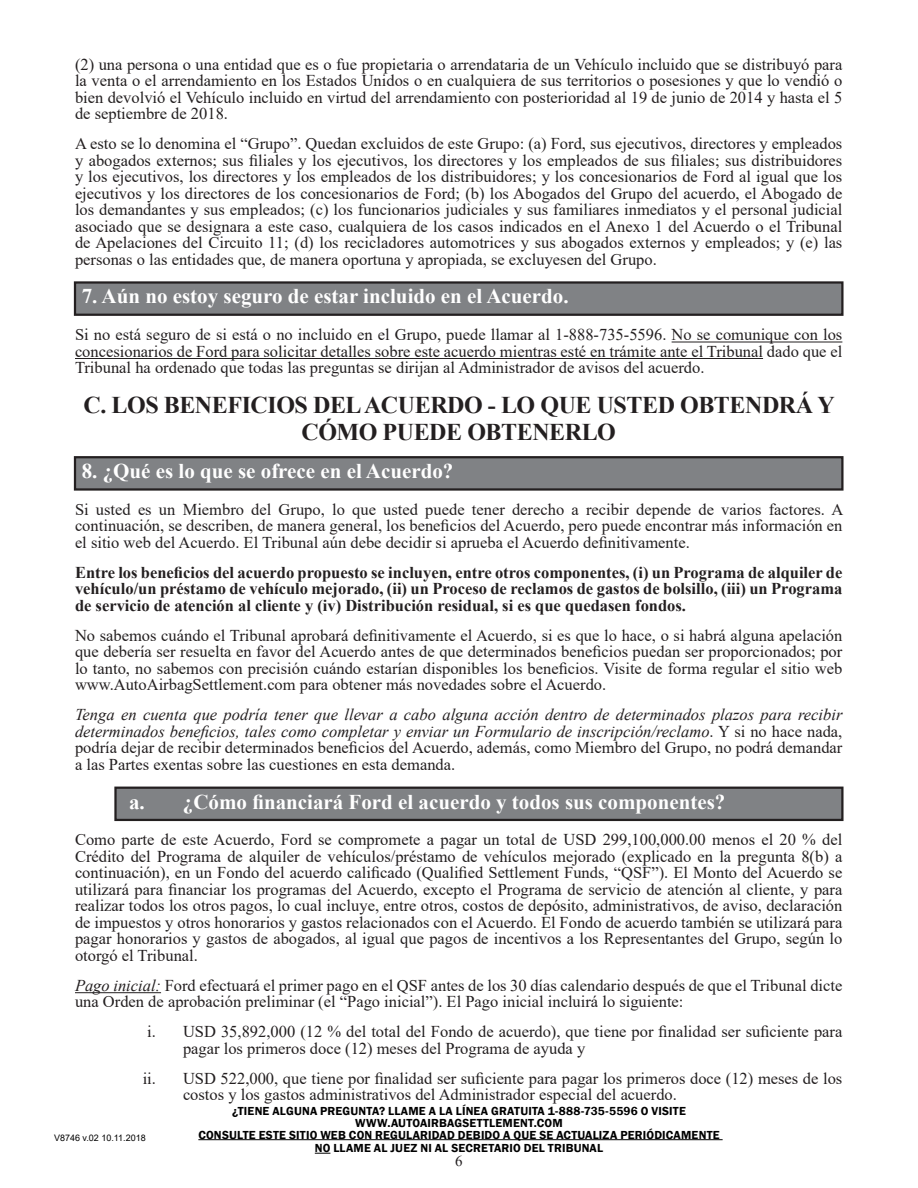
<style>
.page{position:relative;width:918px;height:1188px;background:#fff}
.page>*{position:absolute;margin:0;border:0;box-sizing:border-box;transform-origin:0 0}
.t1{font:700 24px/26.4px "Times New Roman";letter-spacing:-.02em;color:#231f20;text-align:center}
.Paragraph_Style_2{font:700 21px "Times New Roman";color:#fff}
.t2{font:16.5px/16.5px "Times New Roman";color:#231f20;text-align:justify}
.t3{font:italic 16.5px/16.5px "Times New Roman";color:#231f20;text-align:justify}
.t4{font:700 16.5px/16.5px "Times New Roman";color:#231f20;text-align:justify}
.t5{font:15px "Times New Roman";color:#231f20}
.t6{font:600 12px/12px "Franklin Gothic";letter-spacing:.015em;color:#000;text-align:center}
.t7{font:9px "Arial";color:#000}
.s1{font-style:normal}
.s2{font-style:italic}
</style>
<div class="page">
<hr style="left:198px;top:1139px;width:525px;height:1px;background:#000">
<svg style="left:315px;top:1153px;width:15px;height:1px"></svg>
<div style="left:75px;top:282px;width:767px;height:33px;background:#808285"></div>
<div style="left:74px;top:281px;width:770px;height:35px;border:2px solid #231f20"></div>
<hr style="left:672px;top:342px;width:170px;height:1px;background:#231f20">
<hr style="left:75px;top:358px;width:688px;height:1px;background:#231f20">
<div style="left:75px;top:457px;width:767px;height:32px;background:#808285"></div>
<div style="left:74px;top:456px;width:770px;height:35px;border:2px solid #231f20"></div>
<div style="left:116px;top:788px;width:726px;height:32px;background:#808285"></div>
<div style="left:114px;top:787px;width:730px;height:34px;border:2px solid #231f20"></div>
<hr style="left:75px;top:992px;width:86px;height:1px;background:#231f20">
<p class="t2" style="left:75px;top:55px;width:769px">(2) una persona o una entidad que es o fue propietaria o arrendataria de un Vehículo incluido que se distribuyó para la venta o el arrendamiento en los Estados Unidos o en cualquiera de sus territorios o posesiones y que lo vendió o bien devolvió el Vehículo incluido en virtud del arrendamiento con posterioridad al 19 de junio de 2014 y hasta el 5 de septiembre de 2018.</p>
<p class="t2" style="left:75px;top:135px;width:769px">A esto se lo denomina el “Grupo”. Quedan excluidos de este Grupo: (a) Ford, sus ejecutivos, directores y empleados y abogados externos; sus filiales y los ejecutivos, los directores y los empleados de sus filiales; sus distribuidores y los ejecutivos, los directores y los empleados de los distribuidores; y los concesionarios de Ford al igual que los ejecutivos y los directores de los concesionarios de Ford; (b) los Abogados del Grupo del acuerdo, el Abogado de los demandantes y sus empleados; (c) los funcionarios judiciales y sus familiares inmediatos y el personal judicial asociado que se designara a este caso, cualquiera de los casos indicados en el Anexo 1 del Acuerdo o el Tribunal de Apelaciones del Circuito 11; (d) los recicladores automotrices y sus abogados externos y empleados; y (e) las personas o las entidades que, de manera oportuna y apropiada, se excluyesen del Grupo.</p>
<p class="Paragraph_Style_2" style="left:82px;top:281px;width:488px">7. Aún no estoy seguro de estar incluido en el Acuerdo.</p>
<p class="t2" style="left:75px;top:326px;width:769px">Si no está seguro de si está o no incluido en el Grupo, puede llamar al 1-888-735-5596. No se comunique con los concesionarios de Ford para solicitar detalles sobre este acuerdo mientras esté en trámite ante el Tribunal dado que el Tribunal ha ordenado que todas las preguntas se dirijan al Administrador de avisos del acuerdo.</p>
<p class="t1" style="left:84px;top:391px;width:753px">C. LOS BENEFICIOS DEL ACUERDO - LO QUE USTED OBTENDRÁ Y<br>CÓMO PUEDE OBTENERLO</p>
<p class="Paragraph_Style_2" style="left:82px;top:456px;width:373px">8. ¿Qué es lo que se ofrece en el Acuerdo?</p>
<p class="t2" style="left:75px;top:501px;width:770px">Si usted es un Miembro del Grupo, lo que usted puede tener derecho a recibir depende de varios factores. A continuación, se describen, de manera general, los beneficios del Acuerdo, pero puede encontrar más información en el sitio web del Acuerdo. El Tribunal aún debe decidir si aprueba el Acuerdo definitivamente.</p>
<p class="t4" style="left:75px;top:564px;width:769px">Entre los beneficios del acuerdo propuesto se incluyen, entre otros componentes, (i) un Programa de alquiler de vehículo/un préstamo de vehículo mejorado, (ii) un Proceso de reclamos de gastos de bolsillo, (iii) un Programa de servicio de atención al cliente y (iv) Distribución residual, si es que quedasen fondos.</p>
<p class="t2" style="left:75px;top:627px;width:769px">No sabemos cuándo el Tribunal aprobará definitivamente el Acuerdo, si es que lo hace, o si habrá alguna apelación que debería ser resuelta en favor del Acuerdo antes de que determinados beneficios puedan ser proporcionados; por lo tanto, no sabemos con precisión cuándo estarían disponibles los beneficios. Visite de forma regular el sitio web www.AutoAirbagSettlement.com para obtener más novedades sobre el Acuerdo.</p>
<p class="t3" style="left:75px;top:706px;width:769px">Tenga en cuenta que podría tener que llevar a cabo alguna acción dentro de determinados plazos para recibir determinados beneficios, tales como completar y enviar un Formulario de inscripción/reclamo<span class="s1">. Y si no hace nada, podría dejar de recibir determinados beneficios del Acuerdo, además, como Miembro del Grupo, no podrá demandar a las Partes exentas sobre las cuestiones en esta demanda.</span></p>
<p class="Paragraph_Style_2" style="left:129px;top:786px;width:598px">a. ¿Cómo financiará Ford el acuerdo y todos sus componentes?</p>
<p class="t2" style="left:75px;top:831px;width:769px">Como parte de este Acuerdo, Ford se compromete a pagar un total de USD 299,100,000.00 menos el 20 % del Crédito del Programa de alquiler de vehículos/préstamo de vehículos mejorado (explicado en la pregunta 8(b) a continuación), en un Fondo del acuerdo calificado (Qualified Settlement Funds, “QSF”). El Monto del Acuerdo se utilizará para financiar los programas del Acuerdo, excepto el Programa de servicio de atención al cliente, y para realizar todos los otros pagos, lo cual incluye, entre otros, costos de depósito, administrativos, de aviso, declaración de impuestos y otros honorarios y gastos relacionados con el Acuerdo. El Fondo de acuerdo también se utilizará para pagar honorarios y gastos de abogados, al igual que pagos de incentivos a los Representantes del Grupo, según lo otorgó el Tribunal.</p>
<p class="t2" style="left:75px;top:977px;width:769px"><span class="s2">Pago inicial:</span> Ford efectuará el primer pago en el QSF antes de los 30 días calendario después de que el Tribunal dicte una Orden de aprobación preliminar (el “Pago inicial”). El Pago inicial incluirá lo siguiente:</p>
<p class="t2" style="left:183px;top:1023px;width:661px;text-indent:-36px">i. USD 35,892,000 (12 % del total del Fondo de acuerdo), que tiene por finalidad ser suficiente para pagar los primeros doce (12) meses del Programa de ayuda y</p>
<p class="t2" style="left:183px;top:1070px;width:661px;text-indent:-40px">ii. USD 522,000, que tiene por finalidad ser suficiente para pagar los primeros doce (12) meses de los costos y los gastos administrativos del Administrador especial del acuerdo.</p>
<p class="t6" style="left:198px;top:1105px;width:523px">¿TIENE ALGUNA PREGUNTA? LLAME A LA LÍNEA GRATUITA 1-888-735-5596 O VISITE<br>WWW.AUTOAIRBAGSETTLEMENT.COM<br>CONSULTE ESTE SITIO WEB CON REGULARIDAD DEBIDO A QUE SE ACTUALIZA PERIÓDICAMENTE</p>
<p class="t6" style="left:315px;top:1142px;width:290px">NO LLAME AL JUEZ NI AL SECRETARIO DEL TRIBUNAL</p>
<p class="t7" style="left:54px;top:1131px;width:93px">V8746 v.02 10.11.2018</p>
<p class="t5" style="left:455px;top:1151px;width:9px">6</p>
</div>
